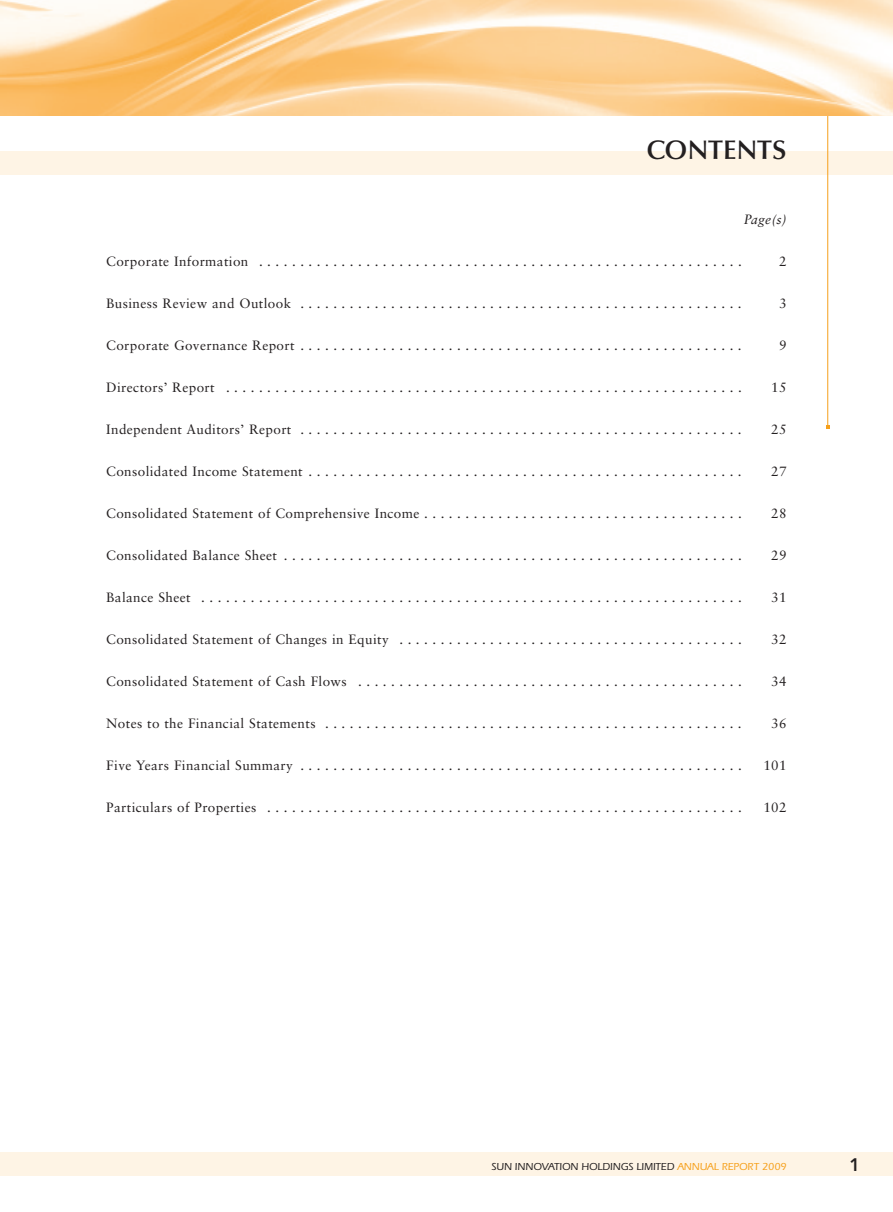
<style>
.page{position:relative;width:893px;height:1212px;background:#fff}
.page>*{position:absolute;margin:0;border:0;box-sizing:border-box;transform-origin:0 0}
.t1{font:600 27px "Optima LT Std";color:#231f20}
.t2{font:800 18px "Avenir LT Std";color:#231f20}
.t3{font:13.5px "Sabon LT Std";letter-spacing:.03em;color:#231f20}
.t4{font:italic 13.5px "Sabon LT Std";color:#231f20}
.t5{font:500 10.5px "ITC Eras Std";color:#231f20}
.s1{color:#f6a01b}
</style>
<div class="page">
<div style="left:0;top:151px;width:893px;height:23px;background:#fef4e5"></div>
<hr style="left:827px;top:0;width:1px;height:427px;background:#f6a01b">
<img style="left:0;top:0;width:893px;height:116px">
<div style="left:0;top:1152px;width:893px;height:24px;background:#fef4e5"></div>
<h1 class="t1" style="left:646px;top:133px;width:142px">CONTENTS</h1>
<p class="t4" style="left:744px;top:211px;width:44px">Page(s)</p>
<p class="t3" style="left:106px;top:253px;width:637px">Corporate Information . . . . . . . . . . . . . . . . . . . . . . . . . . . . . . . . . . . . . . . . . . . . . . . . . . . . . . . . . . .</p>
<p class="t3" style="left:779px;top:253px;width:9px">2</p>
<p class="t3" style="left:106px;top:295px;width:637px">Business Review and Outlook . . . . . . . . . . . . . . . . . . . . . . . . . . . . . . . . . . . . . . . . . . . . . . . . . . . . . .</p>
<p class="t3" style="left:779px;top:295px;width:9px">3</p>
<p class="t3" style="left:106px;top:337px;width:637px">Corporate Governance Report . . . . . . . . . . . . . . . . . . . . . . . . . . . . . . . . . . . . . . . . . . . . . . . . . . . . . .</p>
<p class="t3" style="left:779px;top:337px;width:9px">9</p>
<p class="t3" style="left:106px;top:379px;width:637px">Directors’ Report . . . . . . . . . . . . . . . . . . . . . . . . . . . . . . . . . . . . . . . . . . . . . . . . . . . . . . . . . . . . . . .</p>
<p class="t3" style="left:771px;top:379px;width:17px">15</p>
<p class="t3" style="left:106px;top:421px;width:637px">Independent Auditors’ Report . . . . . . . . . . . . . . . . . . . . . . . . . . . . . . . . . . . . . . . . . . . . . . . . . . . . . .</p>
<p class="t3" style="left:771px;top:421px;width:17px">25</p>
<p class="t3" style="left:106px;top:463px;width:637px">Consolidated Income Statement . . . . . . . . . . . . . . . . . . . . . . . . . . . . . . . . . . . . . . . . . . . . . . . . . . . . .</p>
<p class="t3" style="left:771px;top:463px;width:17px">27</p>
<p class="t3" style="left:106px;top:505px;width:637px">Consolidated Statement of Comprehensive Income . . . . . . . . . . . . . . . . . . . . . . . . . . . . . . . . . . . . . . .</p>
<p class="t3" style="left:771px;top:505px;width:17px">28</p>
<p class="t3" style="left:106px;top:547px;width:637px">Consolidated Balance Sheet . . . . . . . . . . . . . . . . . . . . . . . . . . . . . . . . . . . . . . . . . . . . . . . . . . . . . . . .</p>
<p class="t3" style="left:771px;top:547px;width:17px">29</p>
<p class="t3" style="left:106px;top:589px;width:637px">Balance Sheet . . . . . . . . . . . . . . . . . . . . . . . . . . . . . . . . . . . . . . . . . . . . . . . . . . . . . . . . . . . . . . . . . .</p>
<p class="t3" style="left:771px;top:589px;width:17px">31</p>
<p class="t3" style="left:106px;top:631px;width:637px">Consolidated Statement of Changes in Equity . . . . . . . . . . . . . . . . . . . . . . . . . . . . . . . . . . . . . . . . . .</p>
<p class="t3" style="left:771px;top:631px;width:17px">32</p>
<p class="t3" style="left:106px;top:673px;width:637px">Consolidated Statement of Cash Flows . . . . . . . . . . . . . . . . . . . . . . . . . . . . . . . . . . . . . . . . . . . . . . .</p>
<p class="t3" style="left:771px;top:673px;width:17px">34</p>
<p class="t3" style="left:106px;top:715px;width:637px">Notes to the Financial Statements . . . . . . . . . . . . . . . . . . . . . . . . . . . . . . . . . . . . . . . . . . . . . . . . . . .</p>
<p class="t3" style="left:771px;top:715px;width:17px">36</p>
<p class="t3" style="left:106px;top:757px;width:637px">Five Years Financial Summary . . . . . . . . . . . . . . . . . . . . . . . . . . . . . . . . . . . . . . . . . . . . . . . . . . . . . .</p>
<p class="t3" style="left:763px;top:757px;width:25px">101</p>
<p class="t3" style="left:106px;top:799px;width:637px">Particulars of Properties . . . . . . . . . . . . . . . . . . . . . . . . . . . . . . . . . . . . . . . . . . . . . . . . . . . . . . . . . .</p>
<p class="t3" style="left:763px;top:799px;width:25px">102</p>
<p class="t5" style="left:491px;top:1160px;width:297px">SUN INNOVATION HOLDINGS LIMITED <span class="s1">ANNUAL REPORT 2009</span></p>
<h2 class="t2" style="left:849px;top:1154px;width:12px">1</h2>
</div>
